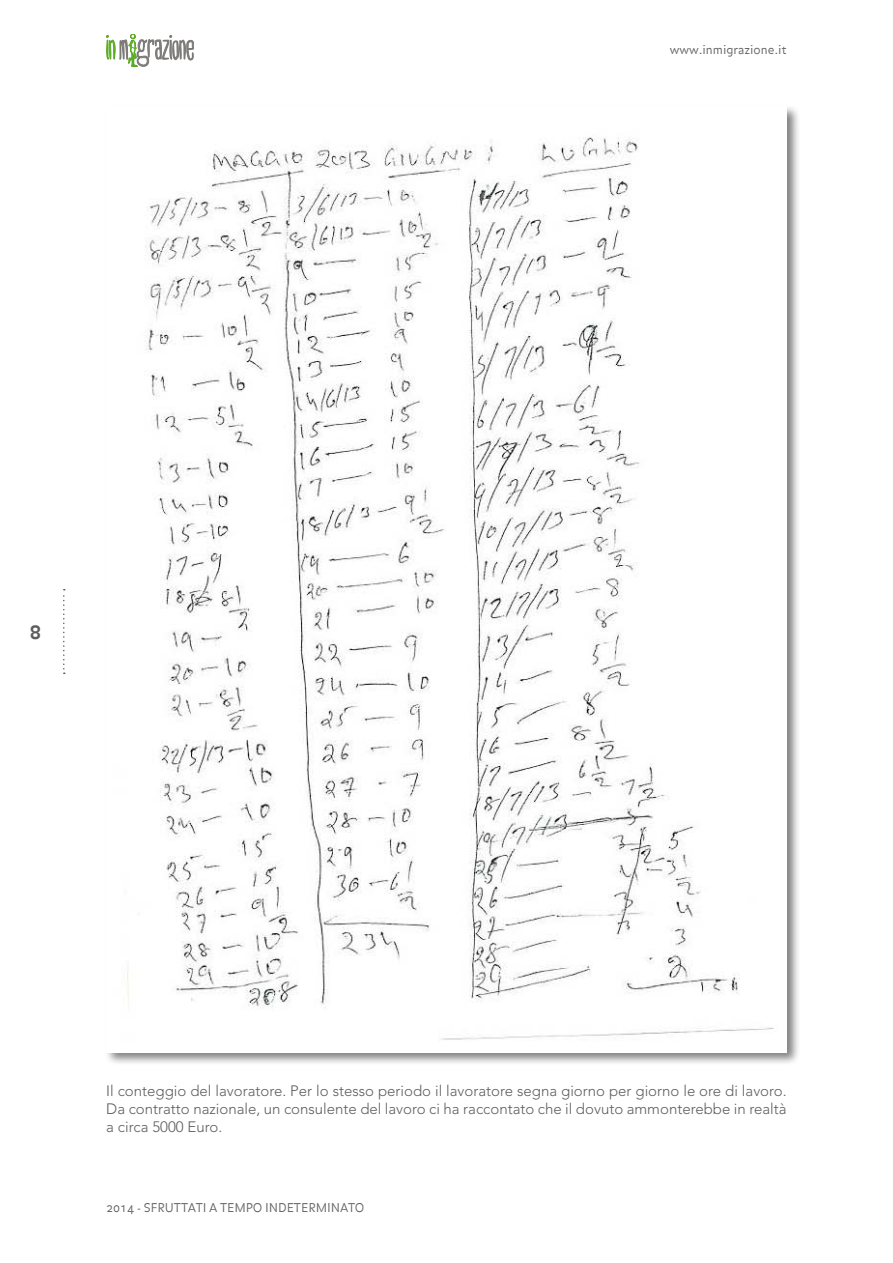
<style>
.page{position:relative;width:893px;height:1263px;background:#fff}
.page>*{position:absolute;margin:0;border:0;box-sizing:border-box;transform-origin:0 0}
.t1{font:19.5px "Balance Bold Caps";color:#5d5d5f}
.t2{font:300 15px/18px "Avenir LT Std";color:#5d5d5f;text-align:justify}
.t3{font:12px "Balance Light Caps";color:#5d5d5f}
.t4{font:300 12px "Balance";color:#5d5d5f}
</style>
<div class="page">
<svg style="left:106px;top:34px;width:88px;height:33px"></svg>
<svg style="left:63px;top:589px;width:2px;height:85px"></svg>
<div style="left:104px;top:104px;width:697px;height:962px;background:#000;opacity:.5"></div>
<img style="left:106px;top:106px;width:681px;height:946px">
<p class="t4" style="left:670px;top:43px;width:118px">www.inmigrazione.it</p>
<h1 class="t1" style="left:30px;top:620px;width:13px">8</h1>
<p class="t2" style="left:106px;top:1081px;width:682px">Il conteggio del lavoratore. Per lo stesso periodo il lavoratore segna giorno per giorno le ore di lavoro.<br>Da contratto nazionale, un consulente del lavoro ci ha raccontato che il dovuto ammonterebbe in realtà a circa 5000 Euro.</p>
<p class="t3" style="left:106px;top:1201px;width:260px">2014 - SFRUTTATI A TEMPO INDETERMINATO</p>
</div>
